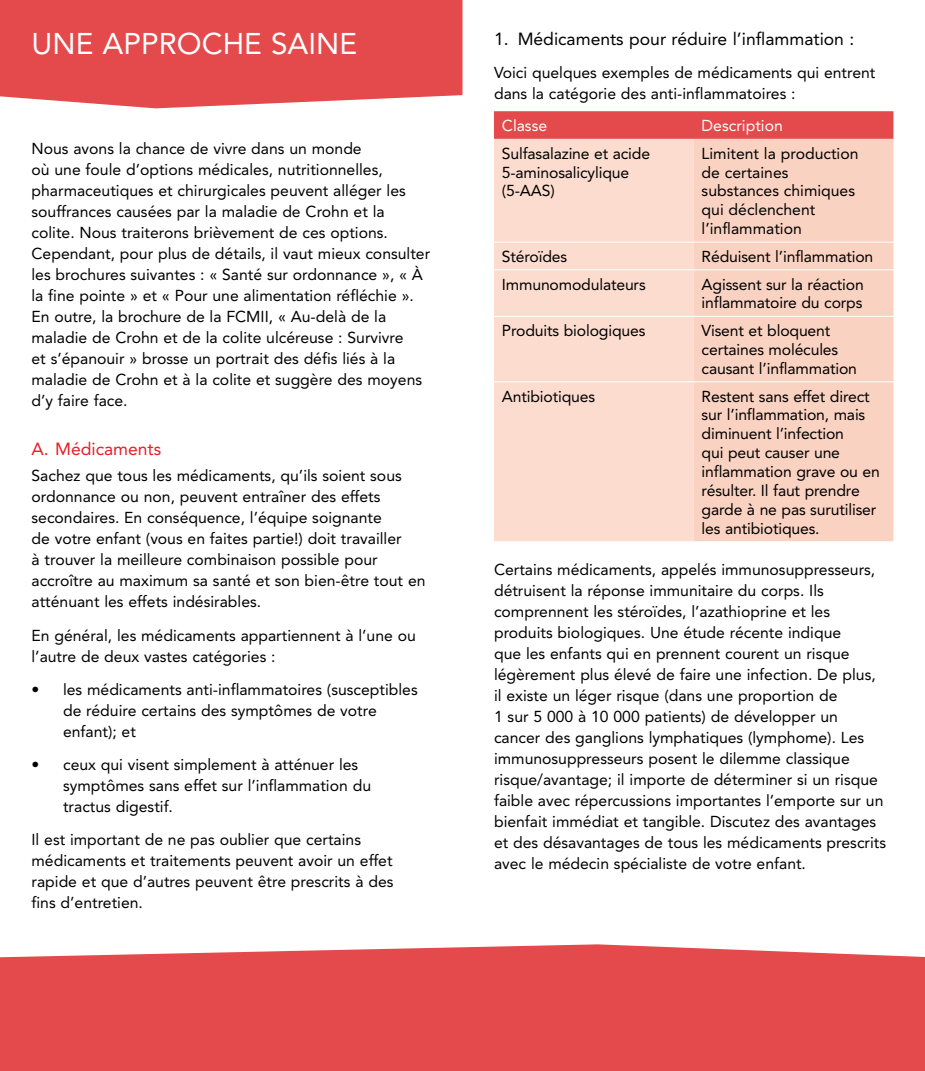
<style>
.page{position:relative;width:925px;height:1071px;background:#fff}
.page>*{position:absolute;margin:0;border:0;box-sizing:border-box;transform-origin:0 0}
.t1{font:29.75px "Avenir LT Std";color:#fff}
.t2{font:17.5px "Avenir LT Std";color:#000}
.t3{font:17.5px "Avenir LT Std";color:#e61e26}
.t4{font:15.75px/21px "Avenir LT Std";color:#000}
.t5{font:15.75px "Avenir LT Std";color:#fff}
</style>
<div class="page">
<svg style="left:494px;top:111px;width:399px;height:28px;background:#e44b4d"></svg>
<div style="left:494px;top:139px;width:199px;height:402px;background:#fbdcce"></div>
<div style="left:693px;top:139px;width:200px;height:402px;background:#fad2c1"></div>
<hr style="left:494px;top:242px;width:199px;height:1px;background:#fff">
<hr style="left:693px;top:242px;width:200px;height:1px;background:#fff">
<hr style="left:494px;top:269px;width:199px;height:1px;background:#fff">
<hr style="left:693px;top:269px;width:200px;height:1px;background:#fff">
<hr style="left:494px;top:316px;width:199px;height:1px;background:#fff">
<hr style="left:693px;top:316px;width:200px;height:1px;background:#fff">
<hr style="left:494px;top:381px;width:199px;height:1px;background:#fff">
<hr style="left:693px;top:381px;width:200px;height:1px;background:#fff">
<div style="left:0;top:0;width:462px;height:108px;background:#e4494b"></div>
<div style="left:0;top:944px;width:924px;height:127px;background:#e4494b"></div>
<h1 class="t1" style="left:32px;top:26px;width:327px">UNE APPROCHE SAINE</h1>
<p class="t4" style="left:32px;top:138px;width:400px">Nous avons la chance de vivre dans un monde<br>où une foule d’options médicales, nutritionnelles, pharmaceutiques et chirurgicales peuvent alléger les souffrances causées par la maladie de Crohn et la colite. Nous traiterons brièvement de ces options.<br>Cependant, pour plus de détails, il vaut mieux consulter les brochures suivantes : « Santé sur ordonnance », « À la fine pointe » et « Pour une alimentation réfléchie ».<br>En outre, la brochure de la FCMII, « Au-delà de la maladie de Crohn et de la colite ulcéreuse : Survivre<br>et s’épanouir » brosse un portrait des défis liés à la maladie de Crohn et à la colite et suggère des moyens d’y faire face.</p>
<p class="t3" style="left:32px;top:439px;width:131px">A. Médicaments</p>
<p class="t4" style="left:32px;top:466px;width:395px">Sachez que tous les médicaments, qu’ils soient sous ordonnance ou non, peuvent entraîner des effets secondaires. En conséquence, l’équipe soignante<br>de votre enfant (vous en faites partie!) doit travailler<br>à trouver la meilleure combinaison possible pour accroître au maximum sa santé et son bien-être tout en atténuant les effets indésirables.</p>
<p class="t4" style="left:32px;top:625px;width:385px">En général, les médicaments appartiennent à l’une ou l’autre de deux vastes catégories :</p>
<p class="t4" style="left:63px;top:679px;width:356px;text-indent:-32px">• les médicaments anti-inflammatoires (susceptibles de réduire certains des symptômes de votre enfant); et</p>
<p class="t4" style="left:63px;top:754px;width:309px;text-indent:-32px">• ceux qui visent simplement à atténuer les symptômes sans effet sur l’inflammation du tractus digestif.</p>
<p class="t4" style="left:32px;top:830px;width:363px">Il est important de ne pas oublier que certains médicaments et traitements peuvent avoir un effet rapide et que d’autres peuvent être prescrits à des fins d’entretien.</p>
<p class="t2" style="left:494px;top:28px;width:361px">1. Médicaments pour réduire l’inflammation :</p>
<p class="t4" style="left:494px;top:62px;width:383px">Voici quelques exemples de médicaments qui entrent dans la catégorie des anti-inflammatoires :</p>
<p class="t5" style="left:501px;top:116px;width:47px">Classe</p>
<p class="t5" style="left:701px;top:116px;width:83px">Description</p>
<p class="t4" style="left:501px;top:144px;width:150px;line-height:18.9px">Sulfasalazine et acide<br>5‑aminosalicylique (5‑AAS)</p>
<p class="t4" style="left:701px;top:144px;width:158px;line-height:18.9px">Limitent la production de certaines substances chimiques qui déclenchent l’inflammation</p>
<p class="t4" style="left:501px;top:246px;width:67px">Stéroïdes</p>
<p class="t4" style="left:701px;top:246px;width:173px">Réduisent l’inflammation</p>
<p class="t4" style="left:501px;top:274px;width:145px">Immunomodulateurs</p>
<p class="t4" style="left:701px;top:275px;width:163px;line-height:18.9px">Agissent sur la réaction inflammatoire du corps</p>
<p class="t4" style="left:501px;top:320px;width:145px">Produits biologiques</p>
<p class="t4" style="left:701px;top:321px;width:157px;line-height:18.9px">Visent et bloquent certaines molécules causant l’inflammation</p>
<p class="t4" style="left:501px;top:386px;width:95px">Antibiotiques</p>
<p class="t4" style="left:701px;top:387px;width:180px;line-height:18.9px">Restent sans effet direct sur l’inflammation, mais diminuent l’infection<br>qui peut causer une inflammation grave ou en résulter. Il faut prendre garde à ne pas surutiliser les antibiotiques.</p>
<p class="t4" style="left:494px;top:560px;width:393px">Certains médicaments, appelés immunosuppresseurs, détruisent la réponse immunitaire du corps. Ils comprennent les stéroïdes, l’azathioprine et les produits biologiques. Une étude récente indique<br>que les enfants qui en prennent courent un risque légèrement plus élevé de faire une infection. De plus, il existe un léger risque (dans une proportion de<br>1 sur 5 000 à 10 000 patients) de développer un cancer des ganglions lymphatiques (lymphome). Les immunosuppresseurs posent le dilemme classique risque/avantage; il importe de déterminer si un risque faible avec répercussions importantes l’emporte sur un bienfait immédiat et tangible. Discutez des avantages et des désavantages de tous les médicaments prescrits avec le médecin spécialiste de votre enfant.</p>
</div>
